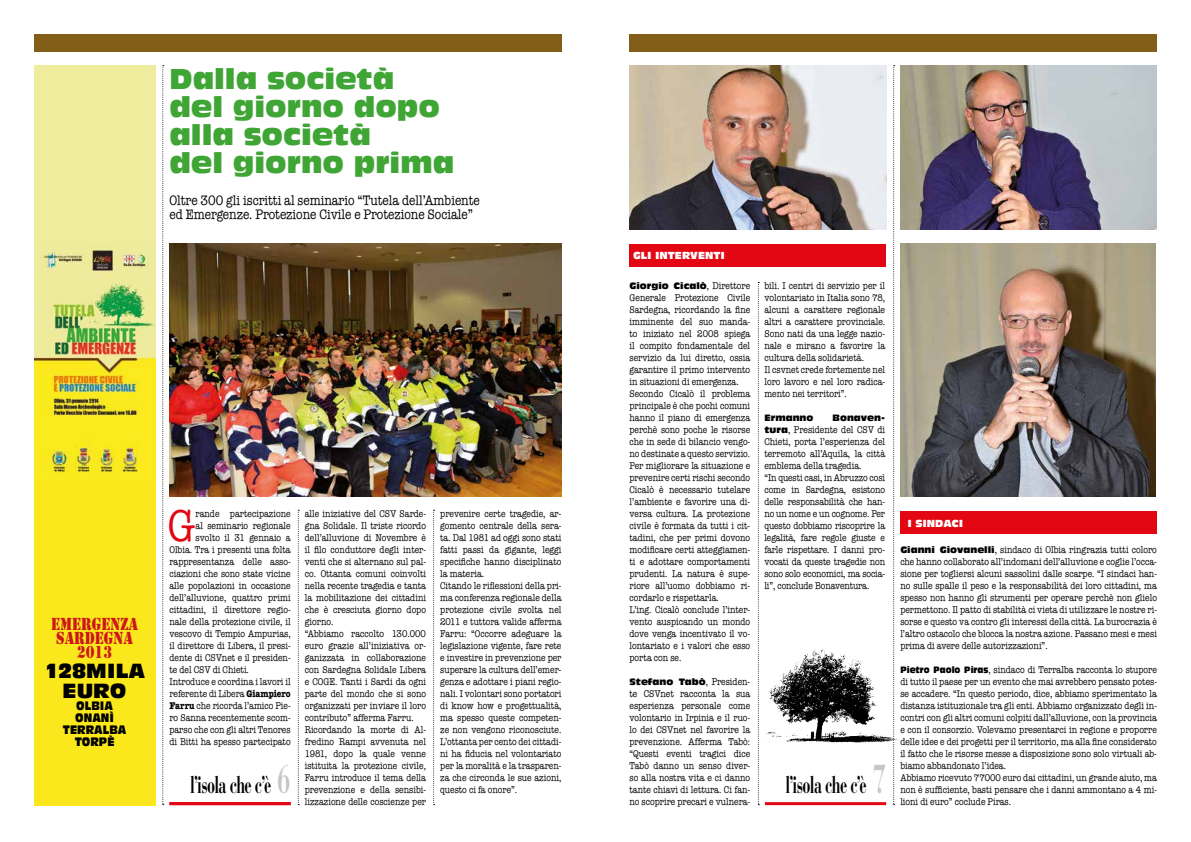
<style>
.page{position:relative;width:1191px;height:842px;background:#fff}
.page>*{position:absolute;margin:0;border:0;box-sizing:border-box;transform-origin:0 0}
.t1{font:45.7px "American Typewriter";color:#e30613;scale:.85 1}
.t2{font:28px/28px "Antique Olive Compact";color:#3fa535}
.t3{font:700 24px "Bauer Bodoni";letter-spacing:-.045em;color:#000;scale:.6 1}
.t4{font:20px/20px "Antique Olive Compact";color:#000;text-align:center}
.t5{font:18px/14px "Stencil";color:#cd171a;text-align:center;scale:.85 1}
.t6{font:14px/14px "American Typewriter";color:#000;scale:.85 1}
.t7{font:12px/12px "Antique Olive Compact";color:#000;text-align:center;scale:.85 1}
.t8{font:10px/12px "American Typewriter";color:#000;scale:.85 1}
.t9{font:10px "Antique Olive Compact";color:#fff}
.t10{font:9px "Antique Olive Compact";color:#000}
.s1{font-family:"American Typewriter";font-size:10px}
.s2{font-family:"Antique Olive Compact";font-size:9px}
.s3{font-weight:700}
.s4{font-size:40px;color:#c6c6c6}
</style>
<div class="page">
<div style="left:629px;top:34px;width:528px;height:17px;background:#825e18"></div>
<svg style="left:758px;top:282px;width:1px;height:523px"></svg>
<svg style="left:893px;top:65px;width:1px;height:740px"></svg>
<hr style="left:765px;top:802px;width:121px;height:3px;background:#e30613">
<svg style="left:162px;top:65px;width:2px;height:740px"></svg>
<div style="left:34px;top:65px;width:121px;height:187px;background:#efec9d"></div>
<div style="left:34px;top:462px;width:121px;height:343px;background:#fae81c"></div>
<div style="left:34px;top:34px;width:527px;height:17px;background:#825e18"></div>
<svg style="left:298px;top:510px;width:1px;height:295px"></svg>
<svg style="left:433px;top:510px;width:1px;height:295px"></svg>
<hr style="left:169px;top:802px;width:122px;height:3px;background:#e30613">
<img style="left:169px;top:244px;width:392px;height:252px">
<img style="left:34px;top:244px;width:121px;height:229px">
<div style="left:629px;top:244px;width:257px;height:22px;background:#e30613"></div>
<div style="left:900px;top:511px;width:257px;height:23px;background:#e30613"></div>
<img style="left:629px;top:65px;width:257px;height:165px">
<img style="left:900px;top:65px;width:257px;height:165px">
<img style="left:900px;top:244px;width:256px;height:252px">
<img style="left:765px;top:639px;width:134px;height:105px">
<h3 class="t5" style="left:51px;top:617px;width:104px">EMERGENZA<br>SARDEGNA<br>2013</h3>
<h3 class="t4" style="left:44px;top:659px;width:103px">128MILA<br>EURO</h3>
<p class="t7" style="left:63px;top:699px;width:76px">OLBIA<br>ONANÌ<br>TERRALBA<br>TORPÈ</p>
<h2 class="t2" style="left:169px;top:64px;width:286px">Dalla società del giorno dopo alla società<br>del giorno prima</h2>
<h3 class="t6" style="left:169px;top:193px;width:367px">Oltre 300 gli iscritti al seminario “Tutela dell’Ambiente ed Emergenze. Protezione Civile e Protezione Sociale”</h3>
<p class="t9" style="left:633px;top:250px;width:93px">GLI INTERVENTI</p>
<p class="t10" style="left:629px;top:281px;width:122px">Giorgio Cicalò<span class="s1">, Direttore</span></p>
<p class="t8" style="left:629px;top:292px;width:144px">Generale Protezione Civile<br>Sardegna, ricordando la fine imminente del suo manda&shy;to iniziato nel 2008 spiega il compito fondamentale del servizio da lui diretto, ossia garantire il primo intervento in situazioni di emergenza.<br>Secondo Cicalò il problema principale è che pochi comuni hanno il piano di emergenza perchè sono poche le risorse che in sede di bilancio vengo&shy;no destinate a questo servizio.<br>Per migliorare la situazione e prevenire certi rischi secondo<br>Cicalò è necessario tutelare l’ambiente e favorire una di&shy;versa cultura. La protezione civile è formata da tutti i cit&shy;tadini, che per primi dovono modificare certi atteggiamen&shy;ti e adottare comportamenti prudenti. La natura è supe&shy;riore all’uomo dobbiamo ri&shy;cordarlo e rispettarla.<br>L’ing. Cicalò conclude l’inter&shy;vento auspicando un mondo dove venga incentivato il vo&shy;lontariato e i valori che esso porta con se.</p>
<p class="t10" style="left:629px;top:677px;width:122px">Stefano Tabò<span class="s1">, Presiden-</span></p>
<p class="t8" style="left:629px;top:688px;width:143px;text-align:justify">te CSVnet racconta la sua esperienza personale come volontario in Irpinia e il ruo&shy;lo dei CSVnet nel favorire la prevenzione. Afferma Tabò: “Questi eventi tragici dice Tabò danno un senso diver&shy;so alla nostra vita e ci danno tante chiavi di lettura. Ci fan&shy;no scoprire precari e vulnera-</p>
<p class="t8" style="left:764px;top:280px;width:143px">bili. I centri di servizio per il volontariato in Italia sono 78, alcuni a carattere regionale altri a carattere provinciale.<br>Sono nati da una legge nazio&shy;nale e mirano a favorire la cultura della solidarietà.<br>Il csvnet crede fortemente nel loro lavoro e nel loro radica&shy;mento nei territori”.</p>
<p class="t10" style="left:764px;top:413px;width:51px">Ermanno</p>
<p class="t10" style="left:832px;top:413px;width:54px">Bonaven-</p>
<p class="t8" style="left:764px;top:424px;width:143px"><span class="s2">tura</span>, Presidente del CSV di<br>Chieti, porta l’esperienza del terremoto all’Aquila, la città emblema della tragedia.<br>“In questi casi, in Abruzzo così come in Sardegna, esistono delle responsabilità che han&shy;no un nome e un cognome. Per questo dobbiamo riscoprire la legalità, fare regole giuste e farle rispettare. I danni pro&shy;vocati da queste tragedie non sono solo economici, ma socia&shy;li”, conclude Bonaventura.</p>
<h1 class="t1" style="left:168px;top:491px;width:34px">G</h1>
<p class="t8" style="left:195px;top:508px;width:113px">rande partecipazione</p>
<p class="t8" style="left:305px;top:508px;width:144px">alle iniziative del CSV Sarde&shy;gna Solidale. Il triste ricordo dell’alluvione di Novembre è il filo conduttore degli inter&shy;venti che si alternano sul pal&shy;co. Ottanta comuni coinvolti nella recente tragedia e tanta la mobilitazione dei cittadini che è cresciuta giorno dopo giorno.<br>“Abbiamo raccolto 130.000 euro grazie all’iniziativa or&shy;ganizzata in collaborazione con Sardegna Solidale Libera e COGE. Tanti i Sardi da ogni parte del mondo che si sono organizzati per inviare il loro contributo” afferma Farru.<br>Ricordando la morte di Al&shy;fredino Rampi avvenuta nel<br>1981, dopo la quale venne istituita la protezione civile,<br>Farru introduce il tema della prevenzione e della sensibi&shy;lizzazione delle coscienze per</p>
<p class="t8" style="left:440px;top:508px;width:144px">prevenire certe tragedie, ar&shy;gomento centrale della sera&shy;ta. Dal 1981 ad oggi sono stati fatti passi da gigante, leggi specifiche hanno disciplinato la materia.<br>Citando le riflessioni della pri&shy;ma conferenza regionale della protezione civile svolta nel<br>2011 e tuttora valide afferma<br>Farru: “Occorre adeguare la legislazione vigente, fare rete e investire in prevenzione per superare la cultura dell’emer&shy;genza e adottare i piani regio&shy;nali. I volontari sono portatori di know how e progettualità, ma spesso queste competen&shy;ze non vengono riconosciute.<br>L’ottanta per cento dei cittadi&shy;ni ha fiducia nel volontariato per la moralità e la trasparen&shy;za che circonda le sue azioni, questo ci fa onore”.</p>
<p class="t8" style="left:195px;top:520px;width:113px">al seminario regionale</p>
<p class="t8" style="left:195px;top:532px;width:113px">svolto il 31 gennaio a</p>
<p class="t8" style="left:169px;top:544px;width:144px">Olbia. Tra i presenti una folta</p>
<p class="t8" style="left:169px;top:556px;width:144px">rappresentanza delle asso-</p>
<p class="t8" style="left:169px;top:568px;width:144px">ciazioni che sono state vicine</p>
<p class="t8" style="left:169px;top:580px;width:144px">alle popolazioni in occasione</p>
<p class="t8" style="left:169px;top:592px;width:144px">dell’alluvione, quattro primi</p>
<p class="t8" style="left:169px;top:604px;width:144px">cittadini, il direttore regio-</p>
<p class="t8" style="left:169px;top:616px;width:144px">nale della protezione civile, il</p>
<p class="t8" style="left:169px;top:628px;width:144px">vescovo di Tempio Ampurias,</p>
<p class="t8" style="left:169px;top:640px;width:144px">il direttore di Libera, il presi-</p>
<p class="t8" style="left:169px;top:652px;width:144px">dente di CSVnet e il presiden-</p>
<p class="t8" style="left:169px;top:664px;width:95px">te del CSV di Chieti.</p>
<p class="t8" style="left:169px;top:676px;width:144px">Introduce e coordina i lavori il</p>
<p class="t8" style="left:169px;top:688px;width:144px">referente di Libera <span class="s3">Giampiero</span></p>
<p class="t8" style="left:169px;top:700px;width:144px"><span class="s3">Farru</span> che ricorda l’amico Pie-</p>
<p class="t8" style="left:169px;top:712px;width:144px">ro Sanna recentemente scom-</p>
<p class="t8" style="left:169px;top:724px;width:144px">parso che con gli altri Tenores</p>
<p class="t8" style="left:169px;top:736px;width:144px">di Bitti ha spesso partecipato</p>
<h3 class="t3" style="left:190px;top:770px;width:169px">l’isola che c’è <span class="s4">6</span></h3>
<h3 class="t3" style="left:785px;top:771px;width:169px">l’isola che c’è <span class="s4">7</span></h3>
<p class="t9" style="left:907px;top:517px;width:57px">I SINDACI</p>
<p class="t8" style="left:900px;top:544px;width:303px;text-align:justify"><span class="s2">Gianni Giovanelli</span>, sindaco di Olbia ringrazia tutti coloro che hanno collaborato all’indomani dell’alluvione e coglie l’occa&shy;sione per togliersi alcuni sassolini dalle scarpe. “I sindaci han&shy;no sulle spalle il peso e la responsabilità dei loro cittadini, ma spesso non hanno gli strumenti per operare perchè non glielo permettono. Il patto di stabilità ci vieta di utilizzare le nostre ri&shy;sorse e questo va contro gli interessi della città. La burocrazia è l’altro ostacolo che blocca la nostra azione. Passano mesi e mesi prima di avere delle autorizzazioni”.</p>
<p class="t8" style="left:900px;top:664px;width:303px"><span class="s2">Pietro Paolo Piras</span>, sindaco di Terralba racconta lo stupore di tutto il paese per un evento che mai avrebbero pensato potes&shy;se accadere. “In questo periodo, dice, abbiamo sperimentato la distanza istituzionale tra gli enti. Abbiamo organizzato degli in&shy;contri con gli altri comuni colpiti dall’alluvione, con la provincia e con il consorzio. Volevamo presentarci in regione e proporre delle idee e dei progetti per il territorio, ma alla fine considerato il fatto che le risorse messe a disposizione sono solo virtuali ab&shy;biamo abbandonato l’idea.<br>Abbiamo ricevuto 77000 euro dai cittadini, un grande aiuto, ma non è sufficiente, basti pensare che i danni ammontano a 4 mi&shy;lioni di euro” coclude Piras.</p>
</div>
